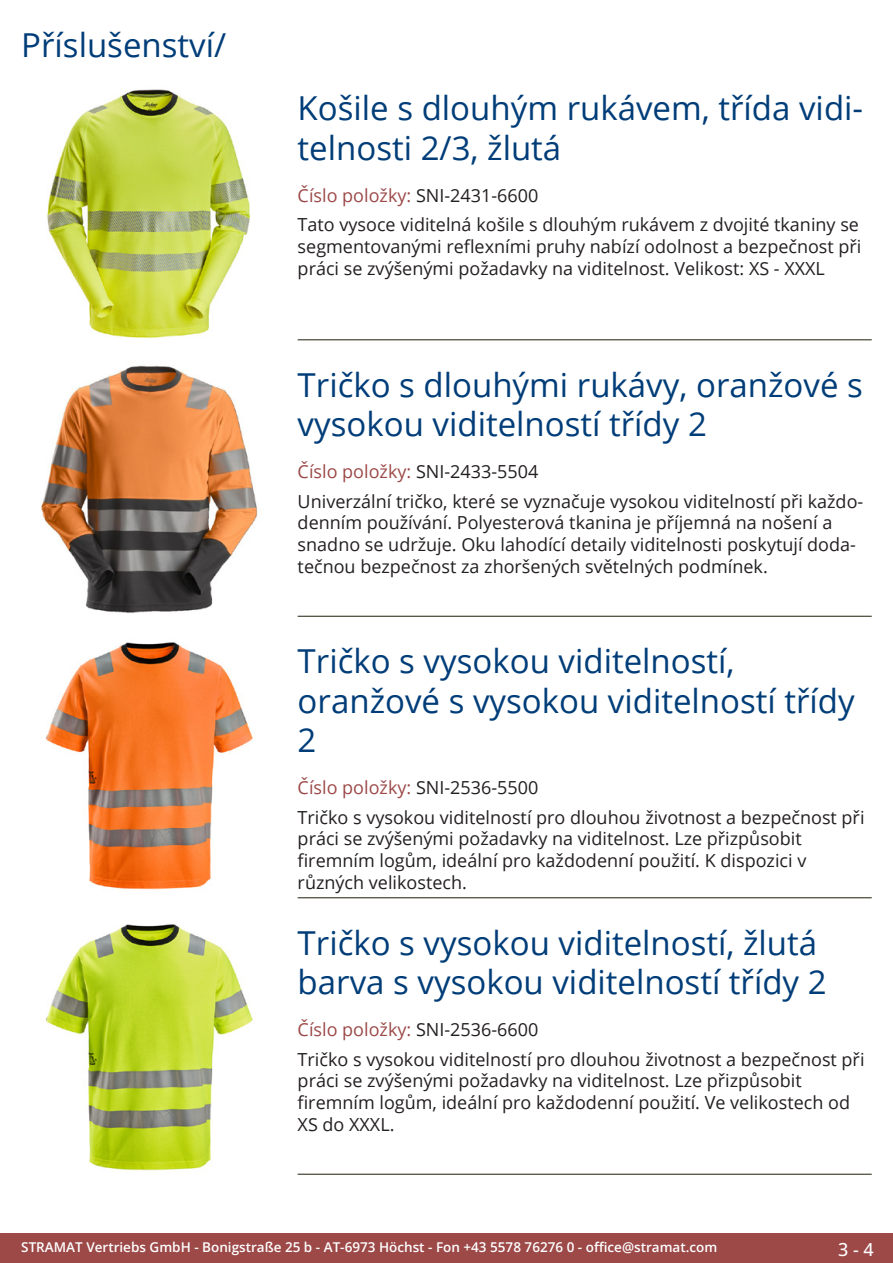
<style>
.page{position:relative;width:893px;height:1263px;background:#fff}
.page>*{position:absolute;margin:0;border:0;box-sizing:border-box;transform-origin:0 0}
.Produkttitel{font:33px/39.6px "Open Sans";color:#003d78}
.RastTitel{font:33px "Open Sans";color:#003d78}
.Beschreibung_Text{font:18px/21.6px "Open Sans";color:#231f20}
.TechDaten_Überschrif{font:18px "Open Sans";color:#9c4948}
.t1{font:500 18px "Open Sans";color:#fff}
.t2{font:600 13.5px "Open Sans";color:#fff}
.s1{color:#231f20}
</style>
<div class="page">
<div style="left:0;top:1233px;width:893px;height:30px;background:#9c4948"></div>
<hr style="left:298px;top:340px;width:574px;height:1px;background:#201d08">
<hr style="left:298px;top:616px;width:574px;height:1px;background:#201d08">
<hr style="left:298px;top:897px;width:574px;height:1px;background:#201d08">
<hr style="left:298px;top:1174px;width:574px;height:1px;background:#201d08">
<img style="left:47px;top:89px;width:203px;height:249px">
<img style="left:41px;top:365px;width:217px;height:248px">
<img style="left:45px;top:642px;width:208px;height:248px">
<img style="left:45px;top:924px;width:208px;height:247px">
<p class="RastTitel" style="left:21px;top:22px;width:206px">Příslušenství/</p>
<p class="Produkttitel" style="left:298px;top:88px;width:564px">Košile s dlouhým rukávem, třída vidi&shy;telnosti 2/3, žlutá</p>
<p class="TechDaten_Überschrif" style="left:298px;top:183px;width:242px">Číslo položky: <span class="s1">SNI-2431-6600</span></p>
<p class="Beschreibung_Text" style="left:298px;top:214px;width:565px">Tato vysoce viditelná košile s dlouhým rukávem z dvojité tkaniny se segmentovanými reflexními pruhy nabízí odolnost a bezpečnost při práci se zvýšenými požadavky na viditelnost. Velikost: XS - XXXL</p>
<p class="Produkttitel" style="left:298px;top:364px;width:567px">Tričko s dlouhými rukávy, oranžové s vysokou viditelností třídy 2</p>
<p class="TechDaten_Überschrif" style="left:298px;top:459px;width:242px">Číslo položky: <span class="s1">SNI-2433-5504</span></p>
<p class="Beschreibung_Text" style="left:298px;top:490px;width:566px">Univerzální tričko, které se vyznačuje vysokou viditelností při každo&shy;denním používání. Polyesterová tkanina je příjemná na nošení a snadno se udržuje. Oku lahodící detaily viditelnosti poskytují doda&shy;tečnou bezpečnost za zhoršených světelných podmínek.</p>
<p class="Produkttitel" style="left:298px;top:640px;width:559px">Tričko s vysokou viditelností, oranžové s vysokou viditelností třídy<br>2</p>
<p class="TechDaten_Überschrif" style="left:298px;top:775px;width:242px">Číslo položky: <span class="s1">SNI-2536-5500</span></p>
<p class="Beschreibung_Text" style="left:298px;top:806px;width:568px">Tričko s vysokou viditelností pro dlouhou životnost a bezpečnost při práci se zvýšenými požadavky na viditelnost. Lze přizpůsobit firemním logům, ideální pro každodenní použití. K dispozici v různých velikostech.</p>
<p class="Produkttitel" style="left:298px;top:922px;width:531px">Tričko s vysokou viditelností, žlutá barva s vysokou viditelností třídy 2</p>
<p class="TechDaten_Überschrif" style="left:298px;top:1017px;width:242px">Číslo položky: <span class="s1">SNI-2536-6600</span></p>
<p class="Beschreibung_Text" style="left:298px;top:1048px;width:568px">Tričko s vysokou viditelností pro dlouhou životnost a bezpečnost při práci se zvýšenými požadavky na viditelnost. Lze přizpůsobit firemním logům, ideální pro každodenní použití. Ve velikostech od XS do XXXL.</p>
<p class="t2" style="left:21px;top:1238px;width:698px">STRAMAT Vertriebs GmbH - Bonigstraße 25 b - AT-6973 Höchst - Fon +43 5578 76276 0 - office@stramat.com</p>
<p class="t1" style="left:838px;top:1237px;width:37px">3 - 4</p>
</div>
